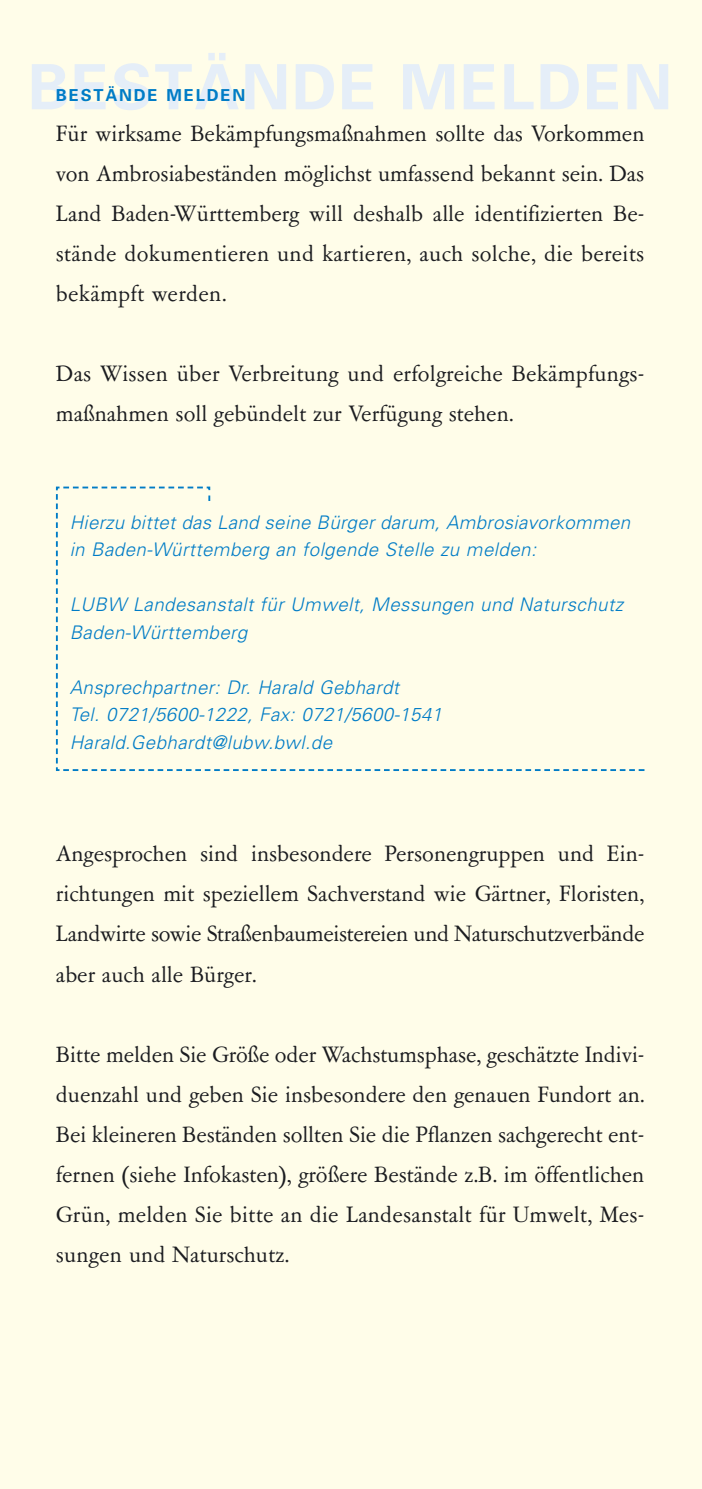
<style>
.page{position:relative;width:702px;height:1489px;background:#fff}
.page>*{position:absolute;margin:0;border:0;box-sizing:border-box;transform-origin:0 0}
.t1{font:700 62.5px "Univers";letter-spacing:.03em;color:#e5eef8}
.t2{font:25px/40px "Garamont Amst SB";letter-spacing:.005em;color:#1b1c20;text-align:justify}
.t3{font:italic 300 18.75px/27.5px "Univers";letter-spacing:.02em;color:#007cc6}
.t4{font:700 16.5px "Univers";letter-spacing:.11em;color:#007cc6}
</style>
<div class="page">
<div style="left:0;top:0;width:701px;height:1488px;background:#fffde9"></div>
<svg style="left:55px;top:486px;width:590px;height:285px"></svg>
<h1 class="t1" style="left:28px;top:64px;width:646px">BESTÄNDE MELDEN</h1>
<p class="t4" style="left:56px;top:89px;width:191px">BESTÄNDE MELDEN</p>
<p class="t2" style="left:56px;top:115px;width:590px">Für wirksame Bekämpfungsmaßnahmen sollte das Vorkommen von Ambrosiabeständen möglichst umfassend bekannt sein. Das Land Baden-Württemberg will deshalb alle identifizierten Be&shy;stände dokumentieren und kartieren, auch solche, die bereits bekämpft werden.</p>
<p class="t2" style="left:56px;top:355px;width:590px">Das Wissen über Verbreitung und erfolgreiche Bekämpfungs&shy;maßnahmen soll gebündelt zur Verfügung stehen.</p>
<p class="t3" style="left:70px;top:510px;width:565px">Hierzu bittet das Land seine Bürger darum, Ambrosiavorkommen in Baden-Württemberg an folgende Stelle zu melden:</p>
<p class="t3" style="left:70px;top:592px;width:558px">LUBW Landesanstalt für Umwelt, Messungen und Naturschutz<br>Baden-Württemberg</p>
<p class="t3" style="left:70px;top:675px;width:378px">Ansprechpartner: Dr. Harald Gebhardt<br>Tel. 0721/5600-1222, Fax: 0721/5600-1541<br>Harald.Gebhardt@lubw.bwl.de</p>
<p class="t2" style="left:56px;top:835px;width:590px">Angesprochen sind insbesondere Personengruppen und Ein&shy;richtungen mit speziellem Sachverstand wie Gärtner, Floristen, Landwirte sowie Straßenbaumeistereien und Naturschutzverbände aber auch alle Bürger.</p>
<p class="t2" style="left:56px;top:1035px;width:590px">Bitte melden Sie Größe oder Wachstumsphase, geschätzte Indivi&shy;duenzahl und geben Sie insbesondere den genauen Fundort an.<br>Bei kleineren Beständen sollten Sie die Pflanzen sachgerecht ent&shy;fernen (siehe Infokasten), größere Bestände z.B. im öffentlichen Grün, melden Sie bitte an die Landesanstalt für Umwelt, Mes&shy;sungen und Naturschutz.</p>
</div>
